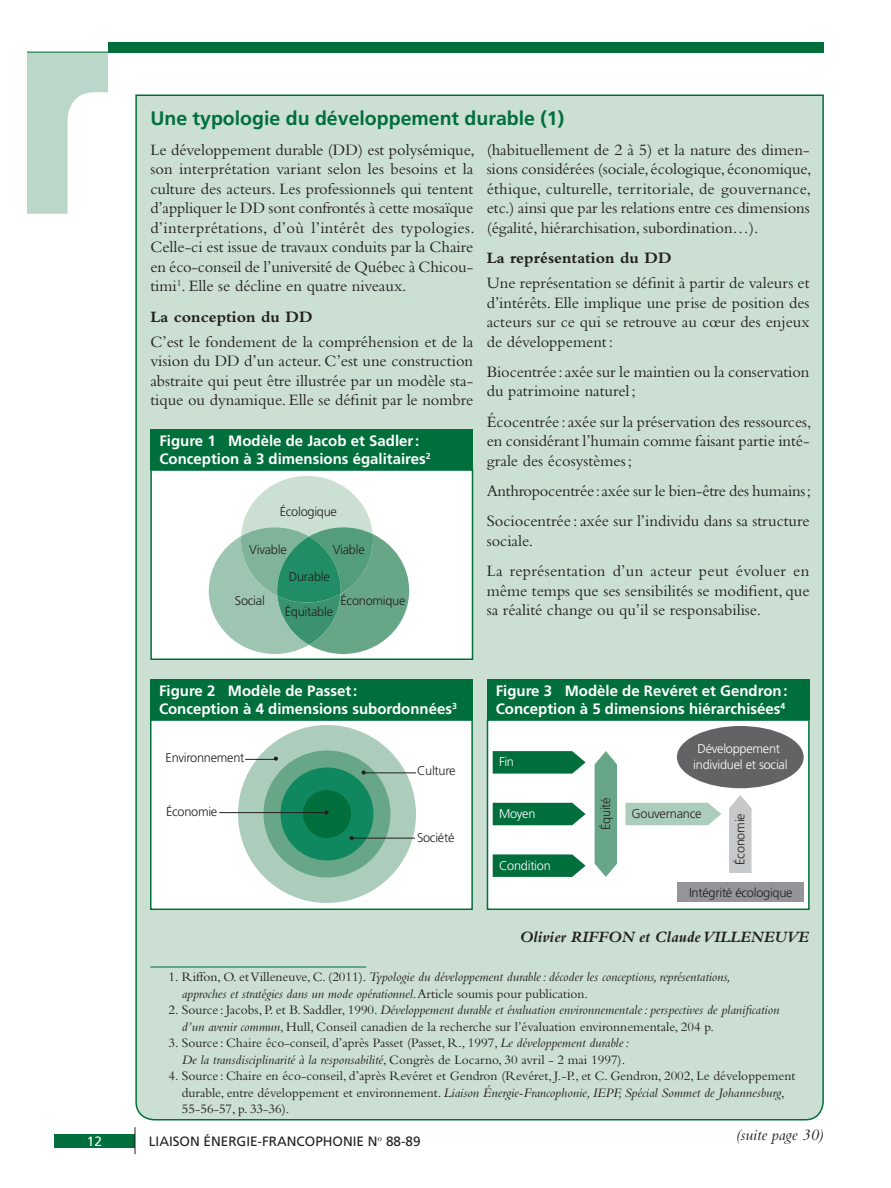
<style>
.page{position:relative;width:891px;height:1188px;background:#fff}
.page>*{position:absolute;margin:0;border:0;box-sizing:border-box;transform-origin:0 0}
._05_Encadre-titre{font:700 19.5px "Frutiger";color:#006f3c}
._02_Courant{font:16.5px/19.5px "Bembo";color:#231f20;text-align:justify}
._03_Niv2{font:700 16.5px "Bembo";color:#231f20}
._02_Courant-2{font:italic 700 16.5px "Bembo";color:#231f20}
._02_Courant-3{font:italic 16.5px "Bembo";color:#231f20}
._05_Encadre-fig{font:700 15px/18px "Frutiger";color:#fff}
._88_Notes-suite{font:13.5px/16.5px "Bembo";color:#231f20}
._88_Notes{font:italic 13.5px/16.5px "Bembo";letter-spacing:-.005em;color:#231f20}
.t1{font:13.5px "Frutiger";color:#231f20}
.t2{font:13.5px "Frutiger";color:#fff}
.t3{font:300 12.75px "Frutiger";letter-spacing:-.02em;color:#231f20}
.t4{font:300 12.75px/15.8px "Frutiger";letter-spacing:-.02em;color:#fff;text-align:center}
.s1{font-style:normal}
.s2{font-style:italic}
.s3{font-family:"Bembo"}
</style>
<div class="page">
<div style="left:54px;top:1134px;width:81px;height:14px;background:#006f3c"></div>
<svg style="left:135px;top:1127px;width:1px;height:27px"></svg>
<div style="left:108px;top:42px;width:716px;height:10px;background:#006f3c"></div>
<svg style="left:27px;top:53px;width:81px;height:161px"></svg>
<hr style="left:27px;top:52px;width:797px;height:1px;background:#006f3c">
<div style="left:135px;top:94px;width:689px;height:1027px;background:#cbdfd3"></div>
<div style="left:151px;top:470px;width:321px;height:189px;background:#fff"></div>
<svg style="left:209px;top:476px;width:200px;height:178px"></svg>
<div style="left:150px;top:469px;width:323px;height:191px;border:2px solid #006f3c"></div>
<div style="left:150px;top:429px;width:323px;height:41px;background:#006f3c"></div>
<div style="left:488px;top:720px;width:321px;height:189px;background:#fff"></div>
<svg style="left:595px;top:751px;width:22px;height:126px;background:#76b094"></svg>
<svg style="left:729px;top:795px;width:23px;height:78px;background:#cccdcf"></svg>
<svg style="left:493px;top:751px;width:93px;height:23px;background:#187c4e"></svg>
<svg style="left:493px;top:803px;width:93px;height:22px;background:#13794a"></svg>
<svg style="left:625px;top:803px;width:96px;height:22px;background:#b2d0c0"></svg>
<svg style="left:493px;top:854px;width:93px;height:23px;background:#187d4e"></svg>
<div style="left:677px;top:726px;width:127px;height:62px;background:#636366;border-radius:50%"></div>
<div style="left:677px;top:882px;width:126px;height:19px;background:#939598"></div>
<div style="left:487px;top:719px;width:323px;height:191px;border:2px solid #006f3c"></div>
<div style="left:487px;top:679px;width:323px;height:41px;background:#006f3c"></div>
<div style="left:151px;top:720px;width:321px;height:189px;background:#fff"></div>
<div style="left:238px;top:725px;width:178px;height:178px;background:#adcdbc;border-radius:50%"></div>
<div style="left:264px;top:750px;width:127px;height:127px;background:#67a788;border-radius:50%"></div>
<div style="left:281px;top:767px;width:93px;height:93px;background:#10885f;border-radius:50%"></div>
<div style="left:303px;top:790px;width:48px;height:48px;background:#006f3c;border-radius:50%"></div>
<hr style="left:363px;top:772px;width:53px;height:1px;background:#231f20">
<hr style="left:351px;top:838px;width:64px;height:1px;background:#231f20">
<hr style="left:245px;top:759px;width:31px;height:1px;background:#231f20">
<hr style="left:219px;top:812px;width:108px;height:1px;background:#231f20">
<svg style="left:274px;top:757px;width:4px;height:4px"></svg>
<svg style="left:362px;top:770px;width:4px;height:5px"></svg>
<svg style="left:350px;top:836px;width:4px;height:4px"></svg>
<svg style="left:324px;top:811px;width:5px;height:4px"></svg>
<div style="left:150px;top:719px;width:323px;height:191px;border:2px solid #006f3c"></div>
<div style="left:150px;top:679px;width:323px;height:41px;background:#006f3c"></div>
<hr style="left:150px;top:967px;width:216px;height:1px;background:#006f3c">
<p class="_05_Encadre-titre" style="left:150px;top:106px;width:415px">Une typologie du développement durable (1)</p>
<p class="_02_Courant" style="left:150px;top:140px;width:326px">Le développement durable (DD) est polysémique, son interprétation variant selon les besoins et la culture des acteurs. Les professionnels qui tentent d’appliquer le DD sont confrontés à cette mosaïque d’interprétations, d’où l’intérêt des typologies.<br>Celle-ci est issue de travaux conduits par la Chaire en éco-conseil de l’université de Québec à Chicou&shy;timi<sup>1</sup>. Elle se décline en quatre niveaux.</p>
<p class="_03_Niv2" style="left:150px;top:307px;width:164px">La conception du DD</p>
<p class="_02_Courant" style="left:150px;top:331px;width:324px">C’est le fondement de la compréhension et de la vision du DD d’un acteur. C’est une construction abstraite qui peut être illustrée par un modèle sta&shy;tique ou dynamique. Elle se définit par le nombre</p>
<p class="_02_Courant" style="left:487px;top:140px;width:326px">(habituellement de 2 à 5) et la nature des dimen&shy;sions considérées (sociale, écologique, économique, éthique, culturelle, territoriale, de gouvernance, etc.) ainsi que par les relations entre ces dimensions (égalité, hiérarchisation, subordination…).</p>
<p class="_03_Niv2" style="left:487px;top:249px;width:186px">La représentation du DD</p>
<p class="_02_Courant" style="left:487px;top:273px;width:324px">Une représentation se définit à partir de valeurs et d’intérêts. Elle implique une prise de position des acteurs sur ce qui se retrouve au cœur des enjeux de développement:</p>
<p class="_02_Courant" style="left:487px;top:362px;width:324px">Biocentrée : axée sur le maintien ou la conservation du patrimoine naturel;</p>
<p class="_02_Courant" style="left:487px;top:411px;width:326px;text-align:left">Écocentrée : axée sur la préservation des ressources, en considérant l’humain comme faisant partie inté&shy;grale des écosystèmes;</p>
<p class="_02_Courant" style="left:487px;top:481px;width:326px">Anthropocentrée: axée sur le bien-être des humains;</p>
<p class="_02_Courant" style="left:487px;top:511px;width:324px">Sociocentrée : axée sur l’individu dans sa structure sociale.</p>
<p class="_02_Courant" style="left:487px;top:561px;width:324px">La représentation d’un acteur peut évoluer en même temps que ses sensibilités se modifient, que sa réalité change ou qu’il se responsabilise.</p>
<p class="_05_Encadre-fig" style="left:159px;top:432px;width:273px">Figure 1 Modèle de Jacob et Sadler:<br>Conception à 3 dimensions égalitaires<sup>2</sup></p>
<p class="t3" style="left:280px;top:504px;width:59px">Écologique</p>
<p class="t3" style="left:333px;top:543px;width:34px">Viable</p>
<p class="t3" style="left:289px;top:570px;width:42px">Durable</p>
<p class="t3" style="left:249px;top:543px;width:39px">Vivable</p>
<p class="t3" style="left:341px;top:593px;width:67px">Économique</p>
<p class="t3" style="left:235px;top:593px;width:31px">Social</p>
<p class="t3" style="left:285px;top:605px;width:50px">Équitable</p>
<p class="_05_Encadre-fig" style="left:159px;top:682px;width:299px">Figure 2 Modèle de Passet:<br>Conception à 4 dimensions subordonnées<sup>3</sup></p>
<p class="t3" style="left:166px;top:751px;width:80px">Environnement</p>
<p class="t3" style="left:166px;top:804px;width:53px">Économie</p>
<p class="t3" style="left:417px;top:764px;width:40px">Culture</p>
<p class="t3" style="left:417px;top:831px;width:39px">Société</p>
<p class="_05_Encadre-fig" style="left:496px;top:682px;width:293px">Figure 3 Modèle de Revéret et Gendron:<br>Conception à 5 dimensions hiérarchisées<sup>4</sup></p>
<p class="t4" style="left:499px;top:754px;width:17px">Fin</p>
<p class="t4" style="left:499px;top:806px;width:38px">Moyen</p>
<p class="t4" style="left:499px;top:857px;width:53px">Condition</p>
<p class="t3" style="left:598px;top:830px;width:34px;rotate:-90deg">Équité</p>
<p class="t4" style="left:693px;top:741px;width:96px">Développement individuel et social</p>
<p class="t3" style="left:632px;top:807px;width:71px">Gouvernance</p>
<p class="t3" style="left:733px;top:865px;width:53px;rotate:-90deg">Économie</p>
<p class="t3" style="left:689px;top:885px;width:105px">Intégrité écologique</p>
<p class="_02_Courant-2" style="left:520px;top:928px;width:290px">Olivier RIFFON et Claude VILLENEUVE</p>
<p class="_88_Notes" style="left:182px;top:969px;width:550px;text-indent:-13px"><span class="s1">1. Riffon, O. et Villeneuve, C. (2011).</span> Typologie du développement durable: décoder les conceptions, représentations, approches et stratégies dans un mode opérationnel<span class="s1">. Article soumis pour publication.</span></p>
<p class="_88_Notes-suite" style="left:182px;top:1002px;width:599px;text-indent:-13px">2. Source : Jacobs, P. et B. Saddler, 1990. <span class="s2">Développement durable et évaluation environnementale: perspectives de planification d’un avenir commun</span>, Hull, Conseil canadien de la recherche sur l’évaluation environnementale, 204 p.</p>
<p class="_88_Notes-suite" style="left:169px;top:1035px;width:462px;text-align:right">3. Source : Chaire éco-conseil, d’après Passet (Passet, R., 1997, <span class="s2">Le développement durable:<br>De la transdisciplinarité à la responsabilité</span>, Congrès de Locarno, 30 avril - 2 mai 1997).</p>
<p class="_88_Notes-suite" style="left:182px;top:1068px;width:615px;text-indent:-13px">4. Source : Chaire en éco-conseil, d’après Revéret et Gendron (Revéret, J.-P., et C. Gendron, 2002, Le développement durable, entre développement et environnement. <span class="s2">Liaison Énergie-Francophonie, IEPF, Spécial Sommet de Johannesburg</span>,<br>55-56-57, p. 33-36).</p>
<p class="t2" style="left:87px;top:1133px;width:17px">12</p>
<p class="t1" style="left:149px;top:1133px;width:273px">LIAISON ÉNERGIE-FRANCOPHONIE N<span class="s3">º</span> 88-89</p>
<p class="_02_Courant-3" style="left:736px;top:1125px;width:89px">(suite page 30)</p>
</div>
